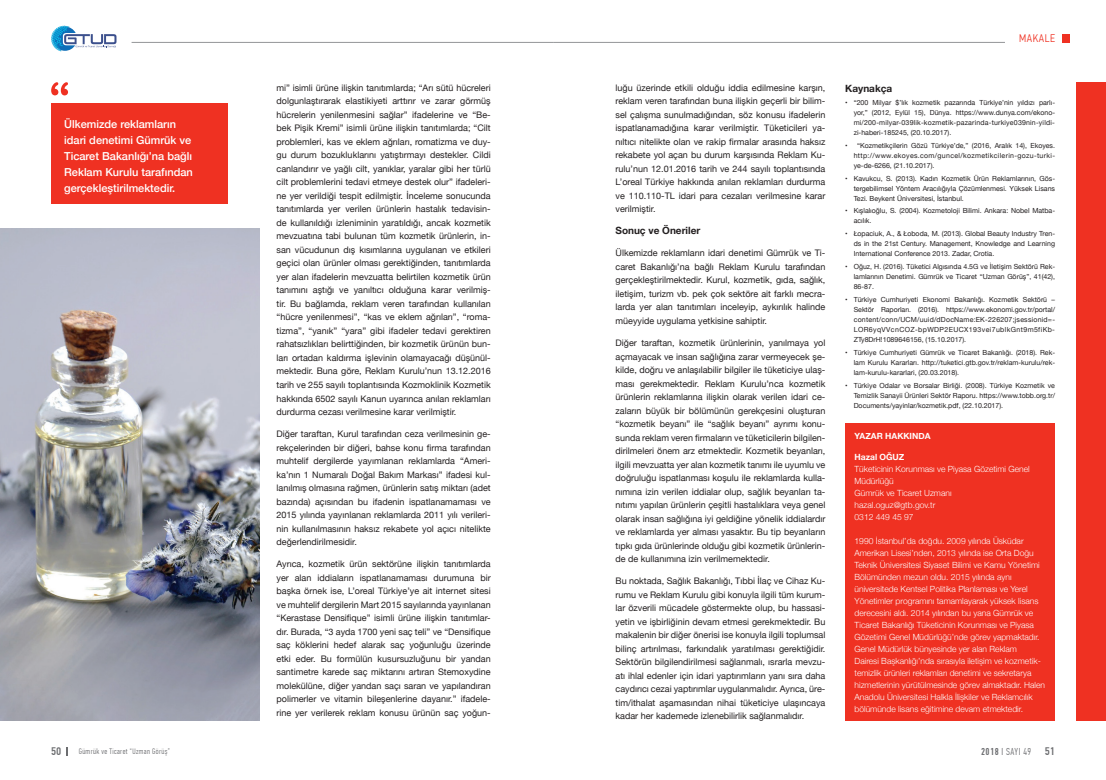
<style>
.page{position:relative;width:1106px;height:780px;background:#fff}
.page>*{position:absolute;margin:0;border:0;box-sizing:border-box;transform-origin:0 0}
.t1{font:500 11px/16px "Helvetica Neue";color:#fff}
.t2{font:300 11px "PF Din Text Cond Pro";letter-spacing:.05em;color:#ef3122}
.t3{font:500 11px "PF Din Text Cond Pro";color:#6c6d70}
.t4{font:700 10px "Helvetica Neue";color:#231f20}
.t5{font:300 10px "PF Din Text Comp Pro";letter-spacing:.05em;color:#6c6d70}
.t6{font:9px/13.5px "Helvetica Neue";color:#231f20;text-align:justify}
.t7{font:300 8.5px/12px "Helvetica Neue";color:#fff}
.t8{font:700 8.5px "Helvetica Neue";color:#fff}
.t9{font:300 8px "PF Din Text Comp Pro";letter-spacing:.05em;color:#6c6d70}
.t10{font:7px/10px "Helvetica Neue";color:#231f20;text-align:justify}
.s1{font-weight:500}
.s2{font-family:"PF Din Text Cond Pro";font-weight:500;font-size:11px}
</style>
<div class="page">
<hr style="left:553px;top:42px;width:452px;height:1px;background:#939598">
<hr style="left:132px;top:42px;width:421px;height:1px;background:#939598">
<svg style="left:51px;top:26px;width:66px;height:25px"></svg>
<svg style="left:66px;top:747px;width:2px;height:8px"></svg>
<div style="left:1062px;top:34px;width:7px;height:9px;background:#ef3122"></div>
<div style="left:845px;top:423px;width:210px;height:297px;background:#ef3122"></div>
<div style="left:51px;top:104px;width:176px;height:100px;background:#ef3122"></div>
<svg style="left:51px;top:82px;width:17px;height:13px"></svg>
<img style="left:0;top:229px;width:259px;height:491px">
<div style="left:1075px;top:82px;width:31px;height:638px;background:#ef3122"></div>
<p class="t1" style="left:64px;top:116px;width:130px">Ülkemizde reklamların idari denetimi Gümrük ve<br>Ticaret Bakanlığı’na bağlı<br>Reklam Kurulu tarafından gerçekleştirilmektedir.</p>
<p class="t6" style="left:276px;top:81px;width:216px">mi” isimli ürüne ilişkin tanıtımlarda; “Arı sütü hücreleri dolgunlaştırarak elastikiyeti arttırır ve zarar görmüş hücrelerin yenilenmesini sağlar” ifadelerine ve “Be&shy;bek Pişik Kremi” isimli ürüne ilişkin tanıtımlarda; “Cilt problemleri, kas ve eklem ağrıları, romatizma ve duy&shy;gu durum bozukluklarını yatıştırmayı destekler. Cildi canlandırır ve yağlı cilt, yanıklar, yaralar gibi her türlü cilt problemlerini tedavi etmeye destek olur” ifadeleri&shy;ne yer verildiği tespit edilmiştir. İnceleme sonucunda tanıtımlarda yer verilen ürünlerin hastalık tedavisin&shy;de kullanıldığı izleniminin yaratıldığı, ancak kozmetik mevzuatına tabi bulunan tüm kozmetik ürünlerin, in&shy;san vücudunun dış kısımlarına uygulanan ve etkileri geçici olan ürünler olması gerektiğinden, tanıtımlarda yer alan ifadelerin mevzuatta belirtilen kozmetik ürün tanımını aştığı ve yanıltıcı olduğuna karar verilmiş&shy;tir. Bu bağlamda, reklam veren tarafından kullanılan “hücre yenilenmesi”, “kas ve eklem ağrıları”, “roma&shy;tizma”, “yanık” “yara” gibi ifadeler tedavi gerektiren rahatsızlıkları belirttiğinden, bir kozmetik ürünün bun&shy;ları ortadan kaldırma işlevinin olamayacağı düşünül&shy;mektedir. Buna göre, Reklam Kurulu’nun 13.12.2016 tarih ve 255 sayılı toplantısında Kozmoklinik Kozmetik hakkında 6502 sayılı Kanun uyarınca anılan reklamları durdurma cezası verilmesine karar verilmiştir.</p>
<p class="t6" style="left:276px;top:427px;width:216px">Diğer taraftan, Kurul tarafından ceza verilmesinin ge&shy;rekçelerinden bir diğeri, bahse konu firma tarafından muhtelif dergilerde yayımlanan reklamlarda “Ameri&shy;ka’nın 1 Numaralı Doğal Bakım Markası” ifadesi kul&shy;lanılmış olmasına rağmen, ürünlerin satış miktarı (adet bazında) açısından bu ifadenin ispatlanamaması ve 2015 yılında yayınlanan reklamlarda 2011 yılı verileri&shy;nin kullanılmasının haksız rekabete yol açıcı nitelikte değerlendirilmesidir.</p>
<p class="t6" style="left:276px;top:557px;width:216px">Ayrıca, kozmetik ürün sektörüne ilişkin tanıtımlarda yer alan iddiaların ispatlanamaması durumuna bir başka örnek ise, L’oreal Türkiye’ye ait internet sitesi ve muhtelif dergilerin Mart 2015 sayılarında yayınlanan “Kerastase Densifique” isimli ürüne ilişkin tanıtımlar&shy;dır. Burada, “3 ayda 1700 yeni saç teli” ve “Densifique saç köklerini hedef alarak saç yoğunluğu üzerinde etki eder. Bu formülün kusursuzluğunu bir yandan santimetre karede saç miktarını artıran Stemoxydine molekülüne, diğer yandan saçı saran ve yapılandıran polimerler ve vitamin bileşenlerine dayanır.” ifadele&shy;rine yer verilerek reklam konusu ürünün saç yoğun-</p>
<p class="t6" style="left:615px;top:81px;width:211px">luğu üzerinde etkili olduğu iddia edilmesine karşın, reklam veren tarafından buna ilişkin geçerli bir bilim&shy;sel çalışma sunulmadığından, söz konusu ifadelerin ispatlanamadığına karar verilmiştir. Tüketicileri ya&shy;nıltıcı nitelikte olan ve rakip firmalar arasında haksız rekabete yol açan bu durum karşısında Reklam Ku&shy;rulu’nun 12.01.2016 tarih ve 244 sayılı toplantısında L’oreal Türkiye hakkında anılan reklamları durdurma ve 110.110-TL idari para cezaları verilmesine karar verilmiştir.</p>
<p class="t4" style="left:615px;top:223px;width:86px">Sonuç ve Öneriler</p>
<p class="t6" style="left:615px;top:247px;width:211px">Ülkemizde reklamların idari denetimi Gümrük ve Ti&shy;caret Bakanlığı’na bağlı Reklam Kurulu tarafından gerçekleştirilmektedir. Kurul, kozmetik, gıda, sağlık, iletişim, turizm vb. pek çok sektöre ait farklı mecra&shy;larda yer alan tanıtımları inceleyip, aykırılık halinde müeyyide uygulama yetkisine sahiptir.</p>
<p class="t6" style="left:615px;top:336px;width:211px">Diğer taraftan, kozmetik ürünlerinin, yanılmaya yol açmayacak ve insan sağlığına zarar vermeyecek şe&shy;kilde, doğru ve anlaşılabilir bilgiler ile tüketiciye ulaş&shy;ması gerekmektedir. Reklam Kurulu’nca kozmetik ürünlerin reklamlarına ilişkin olarak verilen idari ce&shy;zaların büyük bir bölümünün gerekçesini oluşturan “kozmetik beyanı” ile “sağlık beyanı” ayrımı konu&shy;sunda reklam veren firmaların ve tüketicilerin bilgilen&shy;dirilmeleri önem arz etmektedir. Kozmetik beyanları, ilgili mevzuatta yer alan kozmetik tanımı ile uyumlu ve doğruluğu ispatlanması koşulu ile reklamlarda kulla&shy;nımına izin verilen iddialar olup, sağlık beyanları ta&shy;nıtımı yapılan ürünlerin çeşitli hastalıklara veya genel olarak insan sağlığına iyi geldiğine yönelik iddialardır ve reklamlarda yer alması yasaktır. Bu tip beyanların tıpkı gıda ürünlerinde olduğu gibi kozmetik ürünlerin&shy;de de kullanımına izin verilmemektedir.</p>
<p class="t6" style="left:615px;top:574px;width:211px">Bu noktada, Sağlık Bakanlığı, Tıbbi İlaç ve Cihaz Ku&shy;rumu ve Reklam Kurulu gibi konuyla ilgili tüm kurum&shy;lar özverili mücadele göstermekte olup, bu hassasi&shy;yetin ve işbirliğinin devam etmesi gerekmektedir. Bu makalenin bir diğer önerisi ise konuyla ilgili toplumsal bilinç artırılması, farkındalık yaratılması gerektiğidir.<br>Sektörün bilgilendirilmesi sağlanmalı, ısrarla mevzu&shy;atı ihlal edenler için idari yaptırımların yanı sıra daha caydırıcı cezai yaptırımlar uygulanmalıdır. Ayrıca, üre&shy;tim/ithalat aşamasından nihai tüketiciye ulaşıncaya kadar her kademede izlenebilirlik sağlanmalıdır.</p>
<p class="t2" style="left:1019px;top:32px;width:37px">MAKALE</p>
<p class="t4" style="left:845px;top:81px;width:49px">Kaynakça</p>
<p class="t10" style="left:853px;top:98px;width:203px;text-indent:-9px">• “200 Milyar $’lık kozmetik pazarında Türkiye’nin yıldızı parlı&shy;yor,” (2012, Eylül 15), Dünya. https://www.dunya.com/ekono&shy;mi/200-milyar-039lik-kozmetik-pazarinda-turkiye039nin-yildi&shy;zi-haberi-185245, (20.10.2017).</p>
<p class="t10" style="left:853px;top:141px;width:203px;text-indent:-9px">• “Kozmetikçilerin Gözü Türkiye’de,” (2016, Aralık 14), Ekoyes. http://www.ekoyes.com/guncel/kozmetikcilerin-gozu-turki&shy;ye-de-6266, (21.10.2017).</p>
<p class="t10" style="left:853px;top:173px;width:203px;text-indent:-9px">• Kavukcu, S. (2013). Kadın Kozmetik Ürün Reklamlarının, Gös&shy;tergebilimsel Yöntem Aracılığıyla Çözümlenmesi. Yüksek Lisans Tezi. Beykent Üniversitesi, İstanbul.</p>
<p class="t10" style="left:853px;top:206px;width:203px;text-indent:-9px">• Kışlalıoğlu, S. (2004). Kozmetoloji Bilimi. Ankara: Nobel Matba&shy;acılık.</p>
<p class="t10" style="left:853px;top:229px;width:203px;text-indent:-9px">• Łopaciuk, A., &amp; Łoboda, M. (2013). Global Beauty Industry Tren&shy;ds in the 21st Century. Management, Knowledge and Learning International Conference 2013. Zadar, Crotia.</p>
<p class="t10" style="left:853px;top:262px;width:203px;text-indent:-9px">• Oğuz, H. (2016). Tüketici Algısında 4.5G ve İletişim Sektörü Rek&shy;lamlarının Denetimi. Gümrük ve Ticaret “Uzman Görüş”, 41(42), 86-87.</p>
<p class="t10" style="left:853px;top:295px;width:203px;text-indent:-9px">• Türkiye Cumhuriyeti Ekonomi Bakanlığı. Kozmetik Sektörü – Sektör Raporları. (2016). https://www.ekonomi.gov.tr/portal/ content/conn/UCM/uuid/dDocName:EK-226207;jsessionid=- LOR6yqVVcnCOZ-bpWDP2EUCX193vei7ublkGnt9m5fiKb-ZTy8DrH!1089646156, (15.10.2017).</p>
<p class="t10" style="left:853px;top:348px;width:203px;text-indent:-9px">• Türkiye Cumhuriyeti Gümrük ve Ticaret Bakanlığı. (2018). Rek&shy;lam Kurulu Kararları. http://tuketici.gtb.gov.tr/reklam-kurulu/rek&shy;lam-kurulu-kararlari, (20.03.2018).</p>
<p class="t10" style="left:853px;top:380px;width:203px;text-indent:-9px">• Türkiye Odalar ve Borsalar Birliği. (2008). Türkiye Kozmetik ve Temizlik Sanayii Ürünleri Sektör Raporu. https://www.tobb.org.tr/ Documents/yayinlar/kozmetik.pdf, (22.10.2017).</p>
<p class="t8" style="left:854px;top:429px;width:78px">YAZAR HAKKINDA</p>
<p class="t8" style="left:854px;top:450px;width:51px">Hazal OĞUZ</p>
<p class="t7" style="left:854px;top:462px;width:177px">Tüketicinin Korunması ve Piyasa Gözetimi Genel<br>Müdürlüğü<br>Gümrük ve Ticaret Uzmanı hazal.oguz@gtb.gov.tr<br>0312 449 45 97</p>
<p class="t7" style="left:854px;top:534px;width:192px">1990 İstanbul’da doğdu. 2009 yılında Üsküdar Amerikan Lisesi’nden, 2013 yılında ise Orta Doğu Teknik Üniversitesi Siyaset Bilimi ve Kamu Yönetimi Bölümünden mezun oldu. 2015 yılında aynı üniversitede Kentsel Politika Planlaması ve Yerel Yönetimler programını tamamlayarak yüksek lisans derecesini aldı. 2014 yılından bu yana Gümrük ve Ticaret Bakanlığı Tüketicinin Korunması ve Piyasa Gözetimi Genel Müdürlüğü’nde görev yapmaktadır.<br>Genel Müdürlük bünyesinde yer alan Reklam<br>Dairesi Başkanlığı’nda sırasıyla iletişim ve kozmetik&shy;temizlik ürünleri reklamları denetimi ve sekretarya hizmetlerinin yürütülmesinde görev almaktadır. Halen Anadolu Üniversitesi Halkla İlişkiler ve Reklamcılık bölümünde lisans eğitimine devam etmektedir.</p>
<p class="t3" style="left:51px;top:744px;width:12px">50</p>
<p class="t9" style="left:79px;top:746px;width:93px">Gümrük ve Ticaret “Uzman Görüş”</p>
<p class="t5" style="left:981px;top:745px;width:75px"><span class="s1">2018</span> I SAYI 49 <span class="s2">51</span></p>
</div>
